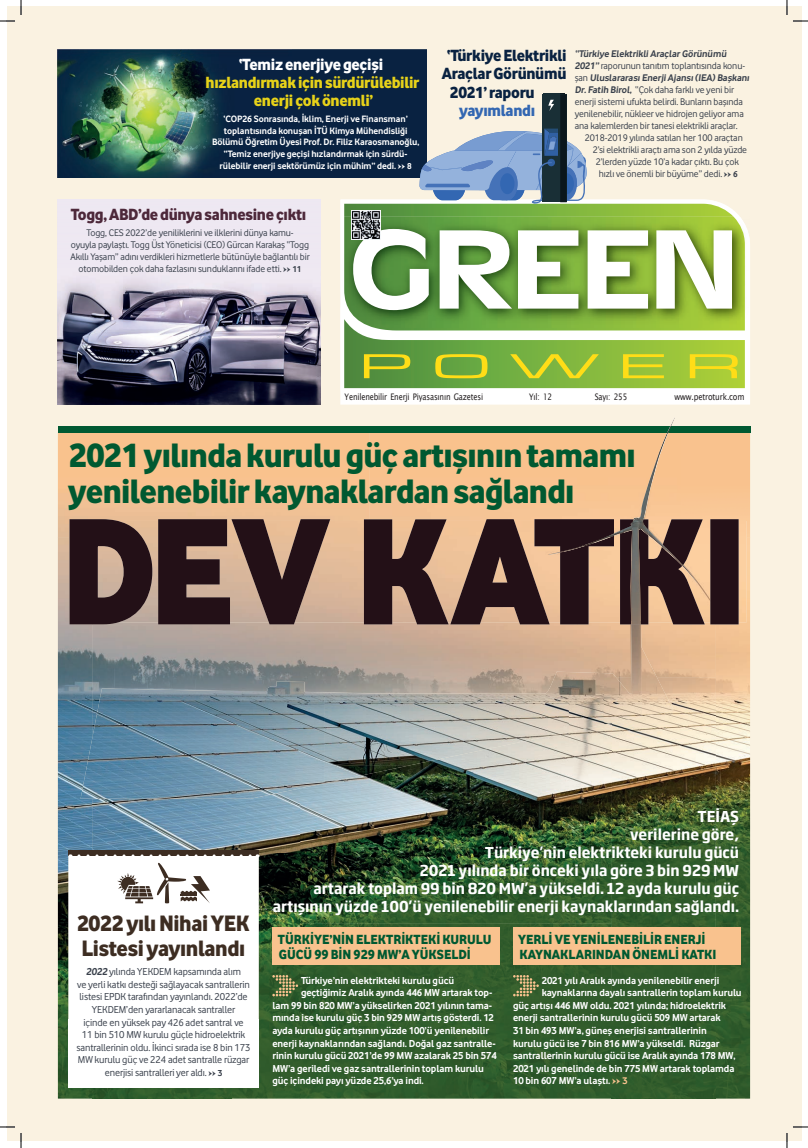
<style>
.page{position:relative;width:808px;height:1148px;background:#fff}
.page>*{position:absolute;margin:0;border:0;box-sizing:border-box;transform-origin:0 0}
.t1{font:152.2px "Vodafone Ex B";letter-spacing:-.01em;color:#231017;scale:.95 1}
.t2{font:35.2px/36px "Vodafone Ex B";letter-spacing:-.02em;color:#005931;scale:.95 1}
.t3{font:23.1px/24.8px "Vodafone Ex B";letter-spacing:-.02em;color:#3d2d22;scale:.95 1}
.t4{font:16.8px/18.1px "Vodafone Ex B";letter-spacing:-.02em;color:#e7d219;text-align:center;scale:.95 1}
.t5{font:16.8px "Vodafone Ex B";letter-spacing:-.02em;color:#092241;scale:.95 1}
.t6{font:16.8px "Vodafone Ex B";letter-spacing:-.02em;color:#4d283a;scale:.95 1}
.t7{font:16.8px "Vodafone Ex B";letter-spacing:-.02em;color:#fff;scale:.95 1}
.t8{font:16.8px "Vodafone Ex B";letter-spacing:-.02em;color:#3367b2;scale:.95 1}
.t9{font:700 14.8px/18px "Soho Gothic Pro";color:#fff;text-align:right;scale:.93 1}
.t10{font:13.8px/15px "Vodafone Ex B";color:#005931;scale:.95 1}
.t11{font:700 10.5px "Vodafone Rg";letter-spacing:-.01em;color:#fff}
.t12{font:10.5px/12.6px "Vodafone Rg";letter-spacing:-.01em;color:#3a414c;text-align:center}
.t13{font:10px/12px "Vodafone Rg";letter-spacing:-.01em;color:#3a414c}
.t14{font:700 9.6px/11.6px "Vodafone Rg";letter-spacing:-.01em;color:#fff;text-align:center}
.t15{font:9px "Lucida Sans Unicode";letter-spacing:-.02em;color:#231f20;scale:.82 1}
.t16{font:9px "Lucida Sans Unicode";letter-spacing:-.02em;color:#231f20;scale:.84 1}
.s1{font-family:"Minion Pro";font-weight:400;font-size:9px}
.s2{font-size:9px}
.s3{font-family:"Minion Pro";font-size:9px}
.s4{font-weight:700;font-size:9px}
.s5{font-weight:700}
.s6{font-family:"Minion Pro";font-weight:400;font-size:10px;color:#f9c28e}
.s7{font-size:10px;color:#f9c28e}
</style>
<div class="page">
<div style="left:7px;top:7px;width:794px;height:1134px;background:#faf2e1"></div>
<img style="left:58px;top:200px;width:262px;height:204px">
<img style="left:58px;top:432px;width:311px;height:105px">
<img style="left:369px;top:432px;width:311px;height:87px">
<img style="left:680px;top:432px;width:70px;height:105px">
<img style="left:58px;top:537px;width:34px;height:561px">
<img style="left:715px;top:537px;width:35px;height:561px">
<img style="left:92px;top:624px;width:312px;height:57px">
<img style="left:611px;top:677px;width:104px;height:421px">
<img style="left:473px;top:724px;width:138px;height:374px">
<img style="left:300px;top:766px;width:173px;height:332px">
<img style="left:92px;top:798px;width:208px;height:55px">
<img style="left:231px;top:853px;width:69px;height:245px">
<img style="left:92px;top:1088px;width:139px;height:10px">
<img style="left:738px;top:521px;width:8px;height:101px">
<div style="left:68px;top:856px;width:190px;height:232px;background:#fff"></div>
<img style="left:68px;top:850px;width:190px;height:6px">
<div style="left:272px;top:927px;width:227px;height:37px;background:#f9c28e"></div>
<div style="left:513px;top:927px;width:226px;height:37px;background:#f9c28e"></div>
<div style="left:58px;top:426px;width:692px;height:6px;background:#005931"></div>
<div style="left:340px;top:237px;width:410px;height:167px;background:#fff"></div>
<svg style="left:340px;top:199px;width:383px;height:30px"></svg>
<svg style="left:344px;top:204px;width:396px;height:13px;background:#80b348"></svg>
<img style="left:748px;top:233px;width:1px;height:95px">
<img style="left:744px;top:223px;width:3px;height:6px">
<img style="left:344px;top:217px;width:400px;height:12px">
<svg style="left:340px;top:229px;width:408px;height:162px;background:#a8c57d"></svg>
<img style="left:351px;top:210px;width:29px;height:29px">
<svg style="left:272px;top:975px;width:26px;height:21px"></svg>
<svg style="left:513px;top:975px;width:25px;height:21px"></svg>
<svg style="left:69px;top:519px;width:669px;height:105px;background:#c09e84"></svg>
<img style="left:638px;top:432px;width:30px;height:87px">
<img style="left:603px;top:624px;width:70px;height:100px">
<img style="left:81px;top:681px;width:244px;height:117px">
<img style="left:324px;top:671px;width:245px;height:95px">
<img style="left:568px;top:672px;width:36px;height:60px">
<img style="left:324px;top:765px;width:85px;height:18px">
<svg style="left:667px;top:419px;width:7px;height:13px"></svg>
<img style="left:548px;top:523px;width:146px;height:98px">
<img style="left:560px;top:519px;width:123px;height:105px">
<svg style="left:79px;top:854px;width:179px;height:49px;background:#e3e0df"></svg>
<img style="left:58px;top:49px;width:368px;height:129px">
<svg style="left:419px;top:93px;width:168px;height:110px"></svg>
<svg style="left:0;top:1126px;width:15px;height:1px"></svg>
<svg style="left:793px;top:1126px;width:14px;height:1px"></svg>
<svg style="left:0;top:0;width:22px;height:22px"></svg>
<svg style="left:20px;top:1133px;width:2px;height:15px"></svg>
<svg style="left:786px;top:0;width:21px;height:22px"></svg>
<svg style="left:786px;top:1133px;width:1px;height:15px"></svg>
<h3 class="t7" style="left:239px;top:54px;width:153px">‘Temiz enerjiye geçişi</h3>
<h3 class="t4" style="left:205px;top:73px;width:227px">hızlandırmak için sürdürülebilir enerji çok önemli’</h3>
<p class="t14" style="left:212px;top:113px;width:209px">‘COP26 Sonrasında, İklim, Enerji ve Finansman’ toplantısında konuşan İTÜ Kimya Mühendisliği Bölümü Öğretim Üyesi Prof. Dr. Filiz Karaosmanoğlu, “Temiz enerjiye geçişi hızlandırmak için sürdü&shy;rülebilir enerji sektörümüz için mühim” dedi. <span class="s1">••</span> <span class="s2">8</span></p>
<h3 class="t6" style="left:71px;top:203px;width:249px">Togg, ABD’de dünya sahnesine çıktı</h3>
<p class="t13" style="left:70px;top:226px;width:241px;text-align:center">Togg, CES 2022’de yeniliklerini ve ilklerini dünya kamu-<br>oyuyla paylaştı. Togg Üst Yöneticisi (CEO) Gürcan Karakaş “Togg Akıllı Yaşam” adını verdikleri hizmetlerle bütünüyle bağlantılı bir otomobilden çok daha fazlasını sunduklarını ifade etti. <span class="s3">••</span> <span class="s4">11</span></p>
<h3 class="t5" style="left:447px;top:45px;width:127px">‘Türkiye Elektrikli</h3>
<h3 class="t5" style="left:441px;top:63px;width:133px">Araçlar Görünümü</h3>
<h3 class="t5" style="left:450px;top:82px;width:91px">2021’ raporu</h3>
<h3 class="t8" style="left:459px;top:100px;width:82px">yayımlandı</h3>
<p class="t13" style="left:574px;top:47px;width:177px"><span class="s5">“Türkiye ElektrikliAraçlar Görünümü 2021”</span> raporunun tanıtım toplantısında konu&shy;şan <span class="s5">Uluslararası EnerjiAjansı(IEA) Başkanı Dr.Fatih Birol,</span> “Çok daha farklı ve yeni bir enerji sistemi ufukta belirdi. Bunların başında yenilenebilir, nükleer ve hidrojen geliyor ama ana kalemlerden bir tanesi elektrikli araçlar.</p>
<p class="t13" style="left:584px;top:131px;width:159px">2018-2019 yılında satılan her 100 araçtan</p>
<p class="t13" style="left:592px;top:143px;width:156px">2’si elektrikli araçtı ama son 2 yılda yüzde</p>
<p class="t13" style="left:595px;top:155px;width:144px">2’lerden yüzde 10’a kadar çıktı. Bu çok</p>
<p class="t13" style="left:598px;top:167px;width:140px">hızlı ve önemli bir büyüme” dedi. <span class="s3">••</span> <span class="s4">6</span></p>
<p class="t15" style="left:344px;top:389px;width:171px">Yenilenebilir Enerji Piyasasının Gazetesi</p>
<p class="t15" style="left:529px;top:389px;width:30px">Yıl: 12</p>
<p class="t15" style="left:594px;top:389px;width:41px">Sayı: 255</p>
<p class="t16" style="left:674px;top:389px;width:85px">www.petroturk.com</p>
<h2 class="t2" style="left:68px;top:436px;width:599px">2021 yılında kurulu güç artışının tamamı yenilenebilir kaynaklardan sağlandı</h2>
<h1 class="t1" style="left:62px;top:476px;width:722px">DEV KATKI</h1>
<h3 class="t3" style="left:77px;top:910px;width:183px">2022 yılı Nihai YEK<br>Listesi yayınlandı</h3>
<p class="t12" style="left:77px;top:965px;width:175px"><span class="s5">2022</span> yılında YEKDEM kapsamında alım<br>ve yerli katkı desteği sağlayacak santrallerin listesi EPDK tarafından yayınlandı. 2022’de YEKDEM’den yararlanacak santraller<br>içinde en yüksek pay 426 adet santral ve<br>11 bin 510 MW kurulu güçle hidroelektrik santrallerinin oldu. İkinci sırada ise 8 bin 173<br>MW kurulu güç ve 224 adet santralle rüzgar enerjisi santralleri yer aldı. <span class="s3">••</span> <span class="s4">3</span></p>
<p class="t9" style="left:273px;top:806px;width:503px">TEİAŞ<br>verilerine göre,<br>Türkiye’nin elektrikteki kurulu gücü<br>2021 yılında bir önceki yıla göre 3 bin 929 MW<br>artarak toplam 99 bin 820 MW’a yükseldi. 12 ayda kurulu güç artışının yüzde 100’ü yenilenebilir enerji kaynaklarından sağlandı.</p>
<h3 class="t10" style="left:278px;top:931px;width:226px">TÜRKİYE’NİN ELEKTRİKTEKİ KURULU<br>GÜCÜ 99 BİN 929 MW’A YÜKSELDİ</h3>
<h3 class="t10" style="left:518px;top:931px;width:210px">YERLİ VE YENİLENEBİLİR ENERJİ<br>KAYNAKLARINDAN ÖNEMLİ KATKI</h3>
<p class="t11" style="left:301px;top:974px;width:155px">Türkiye’nin elektrikteki kurulu gücü</p>
<p class="t11" style="left:301px;top:986px;width:193px">geçtiğimiz Aralık ayında 446 MW artarak top-</p>
<p class="t11" style="left:272px;top:999px;width:221px">lam 99 bin 820 MW’a yükselirken 2021 yılının tama-</p>
<p class="t11" style="left:272px;top:1011px;width:223px">mında ise kurulu güç 3 bin 929 MW artış gösterdi. 12</p>
<p class="t11" style="left:272px;top:1024px;width:218px">ayda kurulu güç artışının yüzde 100’ü yenilenebilir</p>
<p class="t11" style="left:272px;top:1037px;width:225px">enerji kaynaklarından sağlandı. Doğal gaz santralle-</p>
<p class="t11" style="left:272px;top:1049px;width:226px">rinin kurulu gücü 2021’de 99 MW azalarak 25 bin 574</p>
<p class="t11" style="left:272px;top:1062px;width:213px">MW’a geriledi ve gaz santrallerinin toplam kurulu</p>
<p class="t11" style="left:272px;top:1074px;width:153px">güç içindeki payı yüzde 25,6’ya indi.</p>
<p class="t11" style="left:541px;top:974px;width:179px">2021 yılı Aralık ayında yenilenebilir enerji</p>
<p class="t11" style="left:541px;top:986px;width:201px">kaynaklarına dayalı santrallerin toplam kurulu</p>
<p class="t11" style="left:513px;top:999px;width:214px">güç artışı 446 MW oldu. 2021 yılında; hidroelektrik</p>
<p class="t11" style="left:513px;top:1011px;width:209px">enerji santrallerinin kurulu gücü 509 MW artarak</p>
<p class="t11" style="left:513px;top:1024px;width:195px">31 bin 493 MW’a, güneş enerjisi santrallerinin</p>
<p class="t11" style="left:513px;top:1037px;width:208px">kurulu gücü ise 7 bin 816 MW’a yükseldi. Rüzgar</p>
<p class="t11" style="left:513px;top:1049px;width:224px">santrallerinin kurulu gücü ise Aralık ayında 178 MW,</p>
<p class="t11" style="left:513px;top:1062px;width:223px">2021 yılı genelinde de bin 775 MW artarak toplamda</p>
<p class="t11" style="left:513px;top:1074px;width:116px">10 bin 607 MW’a ulaştı. <span class="s6">••</span> <span class="s7">3</span></p>
</div>
